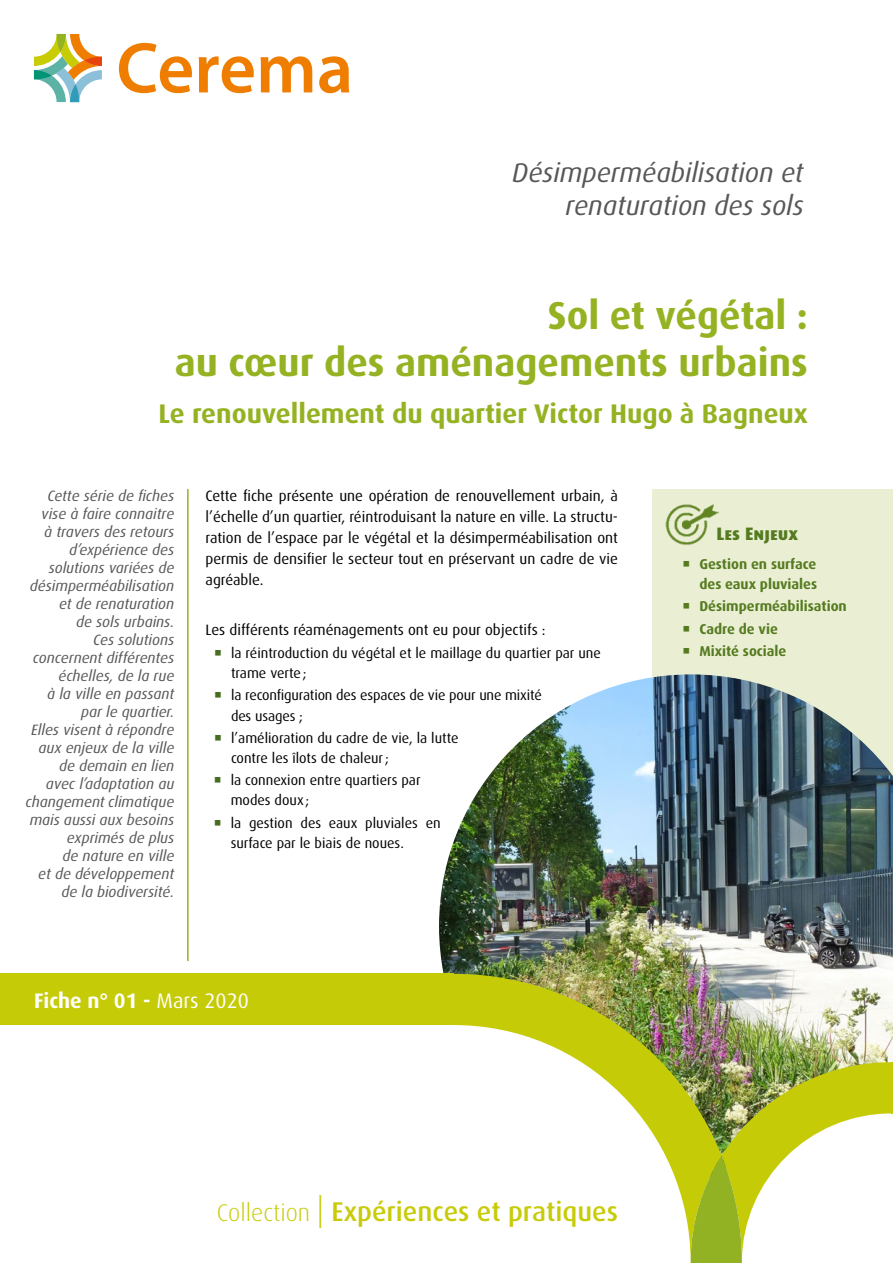
<style>
.page{position:relative;width:893px;height:1263px;background:#fff}
.page>*{position:absolute;margin:0;border:0;box-sizing:border-box;transform-origin:0 0}
.Fiche_titre{font:700 39px/46.8px "Dax OT";color:#95b222;text-align:right}
.t1{font:500 27.15px "Dax OT";color:#c7cb08}
.Fiche_titre-2{font:700 27px "Dax OT";color:#95b222}
.Fiche_nom_serie{font:italic 27px/32.4px "Dax OT";color:#575756;text-align:right}
.pied_de_page_g{font:700 21px "Dax OT";color:#fff}
.corps_de_texte{font:800 18px "Dax OT";color:#466d20}
.texte_serie{font:italic 15px/18px "Dax OT";color:#575756;text-align:right}
.corps_de_texte-2{font:15px/21px "Dax OT";color:#000;text-align:justify}
.t2{font:14.25px/20.2px "Dax OT";color:#000}
.t3{font:700 14.25px/20.2px "Dax OT";color:#466d20}
.s1{font-weight:400}
.s2{font-weight:300;font-size:24.15px}
.s3{font-weight:300;font-size:33.15px}
</style>
<div class="page">
<div style="left:653px;top:489px;width:240px;height:353px;background:#eaefd3"></div>
<svg style="left:119px;top:43px;width:73px;height:50px"></svg>
<svg style="left:199px;top:56px;width:55px;height:37px"></svg>
<svg style="left:261px;top:56px;width:51px;height:36px"></svg>
<svg style="left:319px;top:56px;width:30px;height:37px"></svg>
<svg style="left:34px;top:34px;width:68px;height:68px"></svg>
<img style="left:439px;top:674px;width:454px;height:388px">
<svg style="left:439px;top:1025px;width:15px;height:37px"></svg>
<img style="left:454px;top:974px;width:288px;height:289px">
<img style="left:691px;top:1062px;width:202px;height:201px">
<div style="left:0;top:974px;width:454px;height:51px;background:#c6cb08"></div>
<hr style="left:187px;top:489px;width:2px;height:472px;background:#95b222">
<p class="Fiche_nom_serie" style="left:512px;top:157px;width:293px">Désimperméabilisation et renaturation des sols</p>
<p class="Fiche_titre" style="left:175px;top:292px;width:634px">Sol et végétal :<br>au cœur des aménagements urbains</p>
<p class="Fiche_titre-2" style="left:159px;top:398px;width:651px">Le renouvellement du quartier Victor Hugo à Bagneux</p>
<p class="texte_serie" style="left:26px;top:486px;width:150px">Cette série de fiches vise à faire connaitre<br>à travers des retours d’expérience des solutions variées de désimperméabilisation et de renaturation<br>de sols urbains.<br>Ces solutions concernent différentes échelles, de la rue<br>à la ville en passant par le quartier.<br>Elles visent à répondre aux enjeux de la ville de demain en lien<br>avec l’adaptation au changement climatique mais aussi aux besoins exprimés de plus<br>de nature en ville<br>et de développement de la biodiversité.</p>
<p class="corps_de_texte-2" style="left:206px;top:485px;width:414px">Cette fiche présente une opération de renouvellement urbain, à l’échelle d’un quartier, réintroduisant la nature en ville. La structu&shy;ration de l’espace par le végétal et la désimperméabilisation ont permis de densifier le secteur tout en préservant un cadre de vie agréable.</p>
<p class="corps_de_texte-2" style="left:206px;top:620px;width:342px">Les différents réaménagements ont eu pour objectifs :</p>
<p class="t2" style="left:231px;top:643px;width:371px">la réintroduction du végétal et le maillage du quartier par une trame verte;</p>
<p class="t2" style="left:231px;top:685px;width:312px">la reconfiguration des espaces de vie pour une mixité des usages ;</p>
<p class="t2" style="left:231px;top:728px;width:229px">l’amélioration du cadre de vie, la lutte contre les îlots de chaleur;</p>
<p class="t2" style="left:231px;top:770px;width:191px">la connexion entre quartiers par modes doux ;</p>
<p class="t2" style="left:231px;top:813px;width:212px">la gestion des eaux pluviales en surface par le biais de noues.</p>
<p class="pied_de_page_g" style="left:34px;top:988px;width:216px">Fiche n° 01 - <span class="s1">Mars 2020</span></p>
<h2 class="t1" style="left:217px;top:1196px;width:403px"><span class="s2">Collection</span> <span class="s3">|</span> Expériences et pratiques</h2>
<p class="corps_de_texte" style="left:716px;top:523px;width:83px">Les Enjeux</p>
<p class="t3" style="left:699px;top:554px;width:119px">Gestion en surface des eaux pluviales</p>
<p class="t3" style="left:699px;top:596px;width:149px">Désimperméabilisation</p>
<p class="t3" style="left:699px;top:619px;width:80px">Cadre de vie</p>
<p class="t3" style="left:699px;top:641px;width:89px">Mixité sociale</p>
</div>
